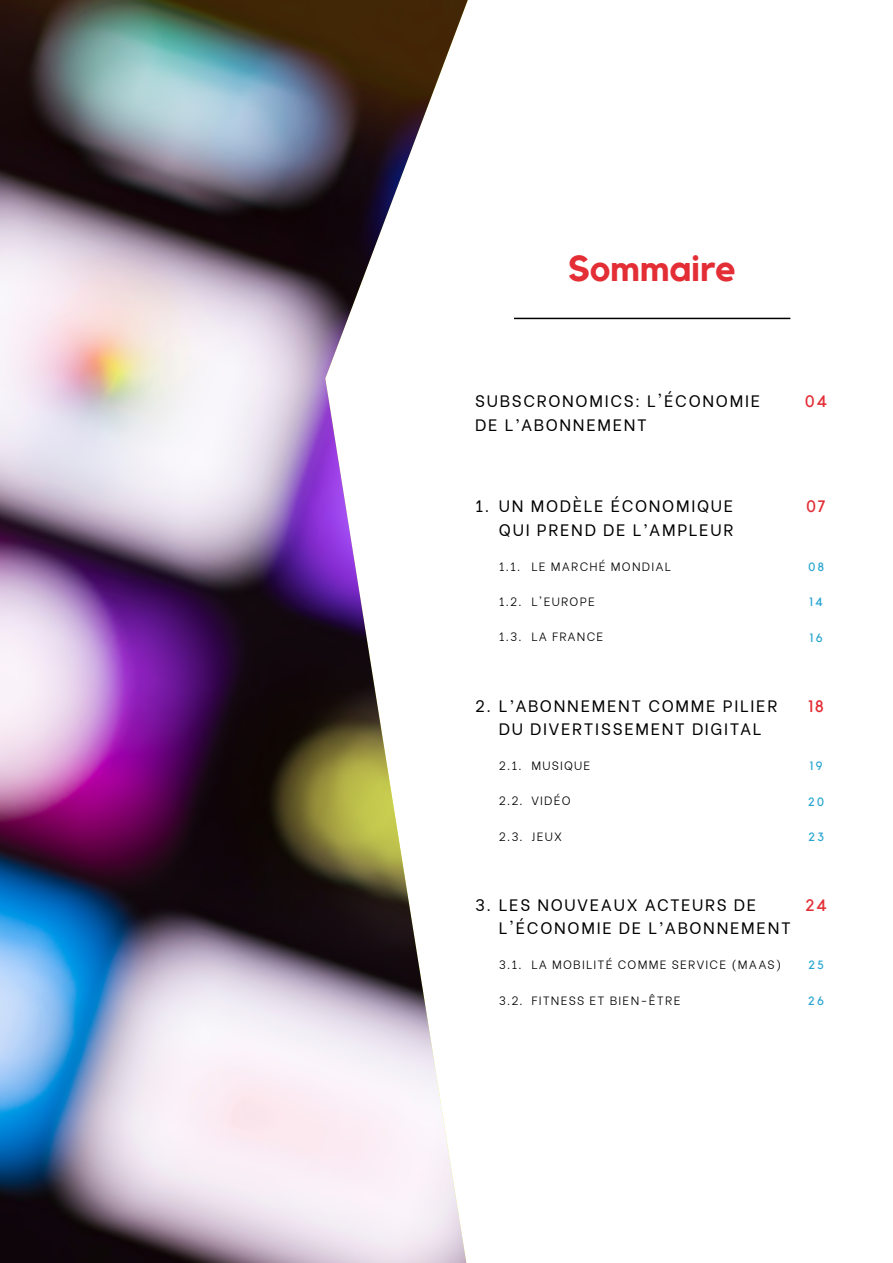
<style>
.page{position:relative;width:893px;height:1263px;background:#fff}
.page>*{position:absolute;margin:0;border:0;box-sizing:border-box;transform-origin:0 0}
.t1{font:700 36px "Kollektif";color:#e32e36}
.t2{font:16.5px "Be Vietnam";letter-spacing:.1em;color:#000}
.t3{font:16.5px "Kollektif";letter-spacing:.1em;color:#e32e36}
.t4{font:300 12px "Be Vietnam";letter-spacing:.1em;color:#000}
.t5{font:12px "Kollektif";letter-spacing:.2em;color:#29a6d1}
</style>
<div class="page">
<img style="left:0;top:0;width:468px;height:1263px">
<hr style="left:514px;top:318px;width:276px;height:1px;background:#000">
<h1 class="t1" style="left:568px;top:247px;width:170px">Sommaire</h1>
<p class="t2" style="left:475px;top:388px;width:286px">SUBSCRONOMICS: L'ÉCONOMIE</p>
<p class="t3" style="left:805px;top:392px;width:23px">04</p>
<p class="t2" style="left:475px;top:411px;width:173px">DE L’ABONNEMENT</p>
<p class="t2" style="left:475px;top:493px;width:259px">1. UN MODÈLE ÉCONOMIQUE</p>
<p class="t3" style="left:807px;top:497px;width:21px">07</p>
<p class="t2" style="left:499px;top:516px;width:236px">QUI PREND DE L’AMPLEUR</p>
<p class="t4" style="left:499px;top:556px;width:174px">1.1. LE MARCHÉ MONDIAL</p>
<p class="t5" style="left:808px;top:559px;width:17px">08</p>
<p class="t4" style="left:499px;top:592px;width:98px">1.2. L'EUROPE</p>
<p class="t5" style="left:809px;top:595px;width:15px">14</p>
<p class="t4" style="left:499px;top:627px;width:106px">1.3. LA FRANCE</p>
<p class="t5" style="left:810px;top:630px;width:14px">16</p>
<p class="t2" style="left:475px;top:692px;width:304px">2. L’ABONNEMENT COMME PILIER</p>
<p class="t3" style="left:809px;top:696px;width:17px">18</p>
<p class="t2" style="left:499px;top:715px;width:264px">DU DIVERTISSEMENT DIGITAL</p>
<p class="t4" style="left:499px;top:756px;width:93px">2.1. MUSIQUE</p>
<p class="t5" style="left:810px;top:759px;width:14px">19</p>
<p class="t4" style="left:499px;top:791px;width:73px">2.2. VIDÉO</p>
<p class="t5" style="left:808px;top:794px;width:17px">20</p>
<p class="t4" style="left:499px;top:826px;width:64px">2.3. JEUX</p>
<p class="t5" style="left:808px;top:830px;width:17px">23</p>
<p class="t2" style="left:475px;top:891px;width:283px">3. LES NOUVEAUX ACTEURS DE</p>
<p class="t3" style="left:805px;top:895px;width:23px">24</p>
<p class="t2" style="left:499px;top:914px;width:293px">L'ÉCONOMIE DE L’ABONNEMENT</p>
<p class="t4" style="left:499px;top:955px;width:284px">3.1. LA MOBILITÉ COMME SERVICE (MAAS)</p>
<p class="t5" style="left:808px;top:958px;width:17px">25</p>
<p class="t4" style="left:499px;top:990px;width:183px">3.2. FITNESS ET BIEN-ÊTRE</p>
<p class="t5" style="left:808px;top:994px;width:17px">26</p>
</div>
